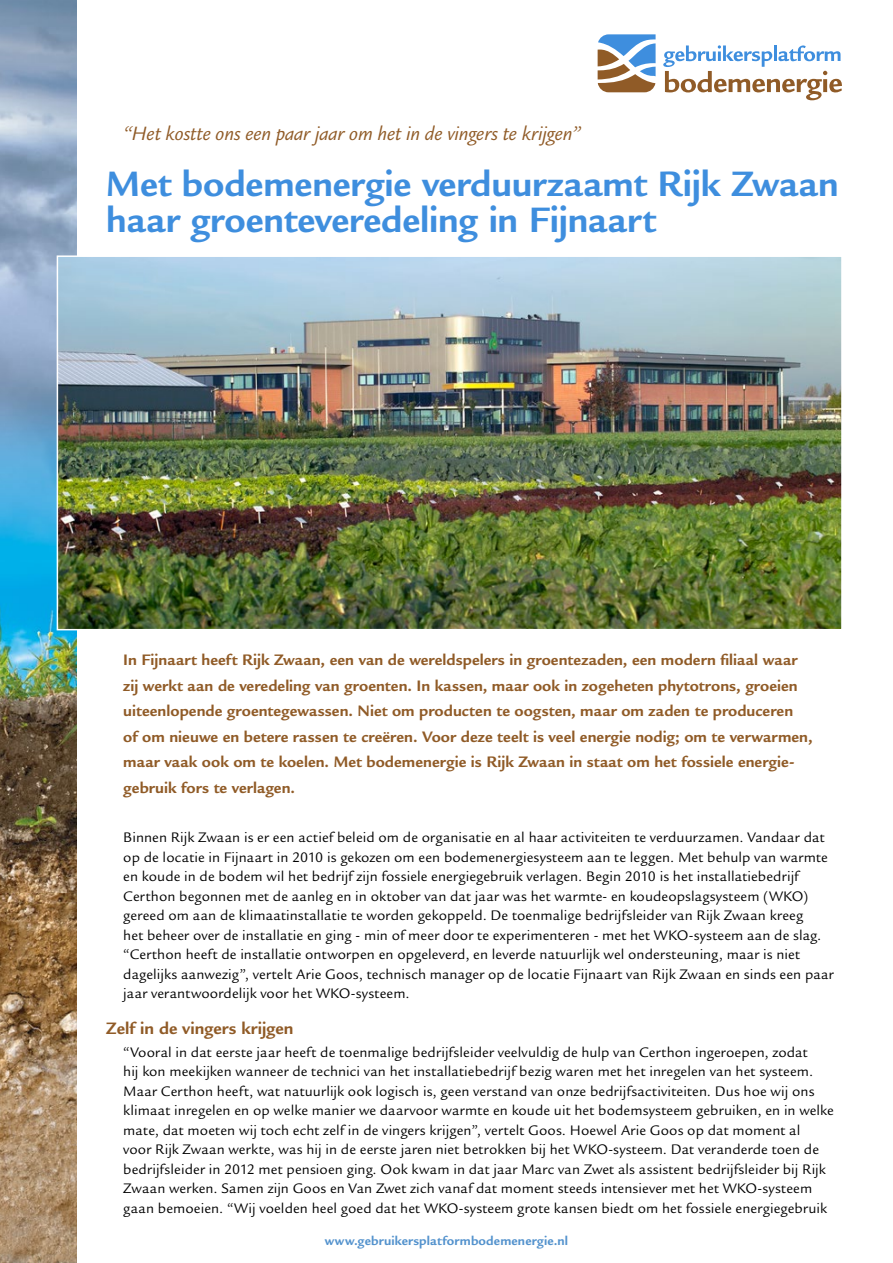
<style>
.page{position:relative;width:893px;height:1263px;background:#fff}
.page>*{position:absolute;margin:0;border:0;box-sizing:border-box;transform-origin:0 0}
.t1{font:700 38.4px/36px "Legacy Sans Std";letter-spacing:-.005em;color:#3e8ede}
.t2{font:italic 21px "Legacy Sans Std";letter-spacing:-.005em;color:#905b27}
.t3{font:700 18px "Legacy Sans Std";color:#905b27}
.t4{font:700 16.5px/25.5px "Legacy Sans Std";letter-spacing:.005em;color:#905b27}
.t5{font:15px/19.5px "Legacy Sans Std";letter-spacing:.01em;color:#000}
.t6{font:700 13.5px "Legacy Sans Std";letter-spacing:.01em;color:#5392cd}
</style>
<div class="page">
<img style="left:0;top:0;width:77px;height:1263px">
<img style="left:60px;top:258px;width:780px;height:369px">
<div style="left:57px;top:255px;width:786px;height:375px;border:2px solid #fff"></div>
<svg style="left:598px;top:34px;width:58px;height:58px"></svg>
<svg style="left:663px;top:45px;width:179px;height:55px"></svg>
<h2 class="t2" style="left:123px;top:122px;width:459px">“Het kostte ons een paar jaar om het in de vingers te krijgen”</h2>
<h1 class="t1" style="left:106px;top:166px;width:734px">Met bodemenergie verduurzaamt Rijk Zwaan haar groenteveredeling in Fijnaart</h1>
<p class="t4" style="left:123px;top:647px;width:691px">In Fijnaart heeft Rijk Zwaan, een van de wereldspelers in groentezaden, een modern filiaal waar zij werkt aan de veredeling van groenten. In kassen, maar ook in zogeheten phytotrons, groeien uiteenlopende groentegewassen. Niet om producten te oogsten, maar om zaden te produceren<br>of om nieuwe en betere rassen te creëren. Voor deze teelt is veel energie nodig; om te verwarmen, maar vaak ook om te koelen. Met bodemenergie is Rijk Zwaan in staat om het fossiele energie&shy;gebruik fors te verlagen.</p>
<p class="t5" style="left:123px;top:828px;width:712px">Binnen Rijk Zwaan is er een actief beleid om de organisatie en al haar activiteiten te verduurzamen. Vandaar dat op de locatie in Fijnaart in 2010 is gekozen om een bodemenergiesysteem aan te leggen. Met behulp van warmte en koude in de bodem wil het bedrijf zijn fossiele energiegebruik verlagen. Begin 2010 is het installatiebedrijf Certhon begonnen met de aanleg en in oktober van dat jaar was het warmte- en koudeopslagsysteem (WKO) gereed om aan de klimaatinstallatie te worden gekoppeld. De toenmalige bedrijfsleider van Rijk Zwaan kreeg<br>het beheer over de installatie en ging - min of meer door te experimenteren - met het WKO-systeem aan de slag. “Certhon heeft de installatie ontworpen en opgeleverd, en leverde natuurlijk wel ondersteuning, maar is niet dagelijks aanwezig”, vertelt Arie Goos, technisch manager op de locatie Fijnaart van Rijk Zwaan en sinds een paar jaar verantwoordelijk voor het WKO-systeem.</p>
<p class="t3" style="left:106px;top:1018px;width:189px">Zelf in de vingers krijgen</p>
<p class="t5" style="left:123px;top:1042px;width:712px">“Vooral in dat eerste jaar heeft de toenmalige bedrijfsleider veelvuldig de hulp van Certhon ingeroepen, zodat<br>hij kon meekijken wanneer de technici van het installatiebedrijf bezig waren met het inregelen van het systeem.<br>Maar Certhon heeft, wat natuurlijk ook logisch is, geen verstand van onze bedrijfsactiviteiten. Dus hoe wij ons klimaat inregelen en op welke manier we daarvoor warmte en koude uit het bodemsysteem gebruiken, en in welke mate, dat moeten wij toch echt zelf in de vingers krijgen”, vertelt Goos. Hoewel Arie Goos op dat moment al<br>voor Rijk Zwaan werkte, was hij in de eerste jaren niet betrokken bij het WKO-systeem. Dat veranderde toen de bedrijfsleider in 2012 met pensioen ging. Ook kwam in dat jaar Marc van Zwet als assistent bedrijfsleider bij Rijk Zwaan werken. Samen zijn Goos en Van Zwet zich vanaf dat moment steeds intensiever met het WKO-systeem gaan bemoeien. “Wij voelden heel goed dat het WKO-systeem grote kansen biedt om het fossiele energiegebruik</p>
<p class="t6" style="left:325px;top:1233px;width:245px">www.gebruikersplatformbodemenergie.nl</p>
</div>
